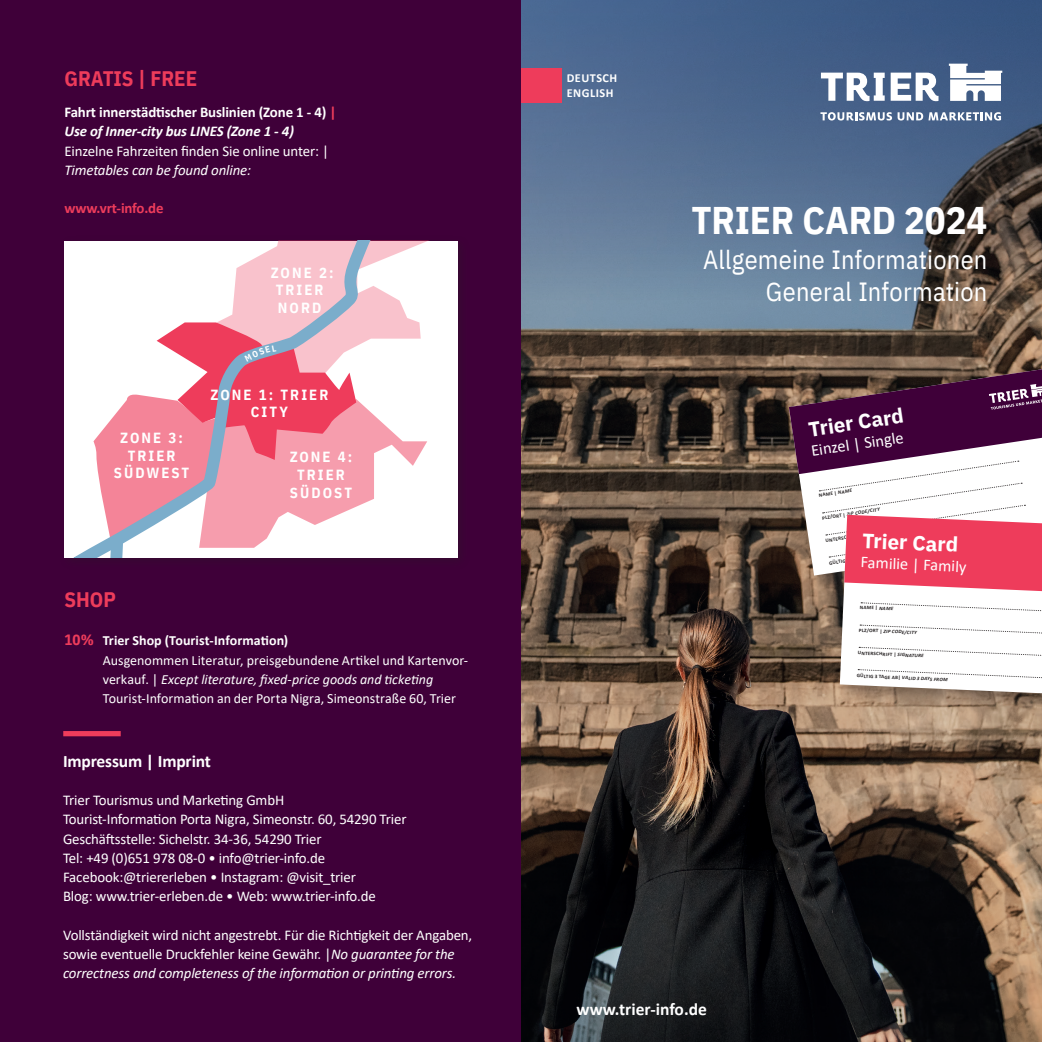
<style>
.page{position:relative;width:1042px;height:1042px;background:#fff}
.page>*{position:absolute;margin:0;border:0;box-sizing:border-box;transform-origin:0 0}
.t1{font:700 38.5px "IBM Plex Sans Cond";letter-spacing:-.005em;color:#fff}
.t2{font:26.25px/31.5px "IBM Plex Sans Cond";letter-spacing:.01em;color:#fff;text-align:right}
.t3{font:700 21px "IBM Plex Sans Cond";color:#ee3c5b}
.t4{font:700 20.65px "IBM Plex Sans";color:#fff}
.t5{font:700 17.5px "Calibri";letter-spacing:-.01em;color:#fff}
.t6{font:16.45px "Calibri";color:#fff}
.t7{font:14.88px/19.2px "Calibri";letter-spacing:-.01em;color:#fff}
.t8{font:700 14.88px/19.2px "Calibri";letter-spacing:-.01em;color:#fff}
.t9{font:italic 14.88px "Calibri";letter-spacing:-.01em;color:#fff}
.t10{font:700 14.88px "Calibri";letter-spacing:-.01em;color:#ee3c5b}
.t11{font:700 14.7px/17.7px "IBM Plex Sans Cond";letter-spacing:.14em;color:#fff;text-align:center}
.t12{font:14px/19.2px "Calibri";color:#fff}
.t13{font:700 12.25px/14.7px "Calibri";letter-spacing:.04em;color:#fff}
.t14{font:700 5.08px "Calibri";color:#231f20}
.t15{font:italic 700 5.08px "Calibri";color:#231f20}
.s1{color:#ee3c5b}
.s2{font-style:italic}
.s3{font-family:"IBM Plex Sans Cond";font-weight:700;font-size:14.88px;color:#ee3c5b}
.s4{font-weight:700}
.s5{font-style:normal}
</style>
<div class="page">
<img style="left:521px;top:377px;width:521px;height:665px">
<svg style="left:521px;top:0;width:521px;height:377px;background:#56677f"></svg>
<div style="left:0;top:0;width:521px;height:1042px;background:#3f0039"></div>
<div style="left:64px;top:241px;width:394px;height:316px;background:#fff"></div>
<div style="left:63px;top:731px;width:58px;height:5px;background:#ee3c5b"></div>
<div style="left:521px;top:68px;width:40px;height:34px;background:#ee3c5b"></div>
<svg style="left:820px;top:112px;width:181px;height:9px"></svg>
<svg style="left:949px;top:64px;width:53px;height:37px"></svg>
<svg style="left:821px;top:73px;width:63px;height:28px"></svg>
<svg style="left:890px;top:73px;width:48px;height:28px"></svg>
<div style="left:787px;top:364px;width:255px;height:349px;background:#231f20;opacity:.3"></div>
<svg style="left:789px;top:369px;width:253px;height:324px"></svg>
<svg style="left:93px;top:241px;width:334px;height:316px"></svg>
<h3 class="t3" style="left:64px;top:62px;width:134px">GRATIS | FREE</h3>
<p class="t8" style="left:64px;top:102px;width:274px">Fahrt innerstädtischer Buslinien (Zone 1 - 4) <span class="s1">|<br></span><span class="s2">Use of Inner-city bus LINES (Zone 1 - 4)</span></p>
<p class="t7" style="left:64px;top:141px;width:266px">Einzelne Fahrzeiten finden Sie online unter: |</p>
<p class="t9" style="left:64px;top:159px;width:188px">Timetables can be found online:</p>
<p class="t10" style="left:64px;top:198px;width:101px">www.vrt-info.de</p>
<p class="t11" style="left:271px;top:262px;width:64px">ZONE 2:<br>TRIER<br>NORD</p>
<p class="t11" style="left:114px;top:428px;width:77px">ZONE 3:<br>TRIER<br>SÜDWEST</p>
<p class="t11" style="left:211px;top:384px;width:119px">ZONE 1: TRIER<br>CITY</p>
<p class="t11" style="left:290px;top:447px;width:64px">ZONE 4:<br>TRIER<br>SÜDOST</p>
<h3 class="t3" style="left:64px;top:583px;width:53px">SHOP</h3>
<p class="t12" style="left:103px;top:631px;width:367px;text-indent:-38px"><span class="s3">10%</span> <span class="s4">Trier Shop (Tourist-Information)<br></span>Ausgenommen Literatur, preisgebundene Artikel und Kartenvor&shy;verkauf. | <span class="s2">Except literature, fixed-price goods and ticketing </span>Tourist-Information an der Porta Nigra, Simeonstraße 60, Trier</p>
<p class="t5" style="left:63px;top:748px;width:149px">Impressum | Imprint</p>
<p class="t7" style="left:63px;top:790px;width:345px">Trier Tourismus und Marketing GmbH<br>Tourist-Information Porta Nigra, Simeonstr. 60, 54290 Trier Geschäftsstelle: Sichelstr. 34-36, 54290 Trier<br>Tel: +49 (0)651 978 08-0 • info@trier-info.de Facebook:@triererleben • Instagram: @visit_trier<br>Blog: www.trier-erleben.de • Web: www.trier-info.de</p>
<p class="t7" style="left:63px;top:925px;width:411px">Vollständigkeit wird nicht angestrebt. Für die Richtigkeit der Angaben, sowie eventuelle Druckfehler keine Gewähr. |<span class="s2">No guarantee for the correctness and completeness of the information or printing errors.</span></p>
<p class="t13" style="left:567px;top:71px;width:52px">DEUTSCH<br>ENGLISH</p>
<h1 class="t1" style="left:691px;top:189px;width:297px">TRIER CARD 2024</h1>
<h2 class="t2" style="left:703px;top:242px;width:286px">Allgemeine Informationen<br>General Information</h2>
<h3 class="t4" style="left:806px;top:413px;width:97px;rotate:-8deg">Trier Card</h3>
<p class="t6" style="left:809px;top:439px;width:95px;rotate:-8deg">Einzel | Single</p>
<p class="t14" style="left:818px;top:492px;width:35px;rotate:-8deg">NAME | <span class="s2">NAME</span></p>
<p class="t15" style="left:822px;top:514px;width:60px;rotate:-8deg"><span class="s5">PLZ/ORT |</span> ZIP CODE/CITY</p>
<p class="t14" style="left:825px;top:537px;width:68px;rotate:-8deg">UNTERSCHRIFT | <span class="s2">SIGNATURE</span></p>
<h3 class="t4" style="left:863px;top:524px;width:97px;rotate:2deg">Trier Card</h3>
<p class="t6" style="left:861px;top:551px;width:107px;rotate:2deg">Familie | Family</p>
<p class="t14" style="left:860px;top:603px;width:35px;rotate:3deg">NAME | <span class="s2">NAME</span></p>
<p class="t15" style="left:859px;top:626px;width:60px;rotate:3deg"><span class="s5">PLZ/ORT |</span> ZIP CODE/CITY</p>
<p class="t14" style="left:858px;top:649px;width:68px;rotate:3deg">UNTERSCHRIFT | <span class="s2">SIGNATURE</span></p>
<p class="t14" style="left:857px;top:672px;width:92px;rotate:3deg">GÜLTIG 3 TAGE AB| <span class="s2">VALID 3 DAYS FROM</span></p>
<p class="t5" style="left:576px;top:996px;width:132px">www.trier-info.de</p>
</div>
